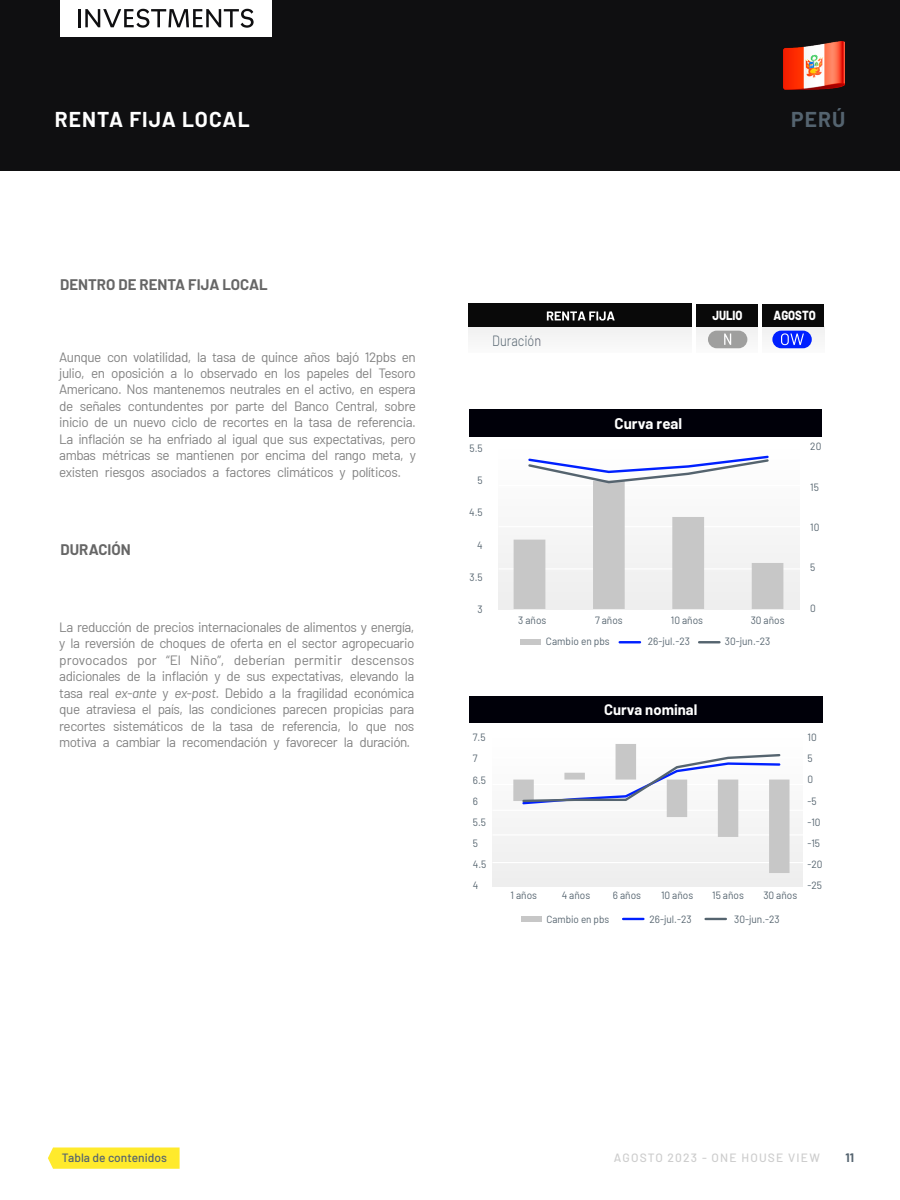
<style>
.page{position:relative;width:900px;height:1200px;background:#fff}
.page>*{position:absolute;margin:0;border:0;box-sizing:border-box;transform-origin:0 0}
.t1{font:700 21px "Barlow";letter-spacing:.05em;color:#fff}
.t2{font:700 21px "Barlow";color:#54636f}
.t3{font:700 15.15px "Barlow";color:#fff}
.t4{font:700 15px "Barlow";color:#666}
.t5{font:700 14.85px "Barlow";color:#fff}
.t6{font:300 14.85px "Barlow";color:#55646f;scale:.86 1}
.t7{font:13.5px/16.5px "Barlow";letter-spacing:-.035em;color:#818181;text-align:justify}
.t8{font:800 13.2px "Barlow";color:#fff;scale:.86 1}
.t9{font:500 12px "Barlow";letter-spacing:.1em;color:#cdcdcd}
.t10{font:500 12px "Barlow";color:#54636f}
.t11{font:700 12px "Barlow";color:#54636f}
.t12{font:10.5px "Barlow";color:#55646f;scale:.95 1}
.t13{font:10.35px "Barlow";color:#55646f;scale:.95 1}
.s1{font-style:italic}
.s2{color:#505565}
</style>
<div class="page">
<div style="left:468px;top:327px;width:356px;height:26px;background:#f5f5f6"></div>
<div style="left:696px;top:304px;width:63px;height:23px;background:#090909"></div>
<div style="left:762px;top:304px;width:62px;height:23px;background:#090909"></div>
<div style="left:468px;top:304px;width:225px;height:23px;background:#090909"></div>
<hr style="left:693px;top:303px;width:3px;height:50px;background:#fff">
<hr style="left:758px;top:303px;width:4px;height:50px;background:#fff">
<svg style="left:547px;top:311px;width:68px;height:10px"></svg>
<div style="left:708px;top:331px;width:39px;height:17px;background:#9f9f9e;border-radius:9px"></div>
<svg style="left:724px;top:334px;width:7px;height:11px"></svg>
<div style="left:772px;top:331px;width:40px;height:17px;background:#0020ff;border-radius:9px"></div>
<svg style="left:781px;top:333px;width:23px;height:12px"></svg>
<div style="left:499px;top:445px;width:301px;height:164px;background:#fbfbfb"></div>
<hr style="left:499px;top:568px;width:301px;height:2px;background:#fff">
<hr style="left:499px;top:526px;width:301px;height:1px;background:#fff">
<hr style="left:499px;top:485px;width:301px;height:1px;background:#fff">
<div style="left:470px;top:410px;width:352px;height:27px;background:#000009"></div>
<div style="left:520px;top:640px;width:21px;height:5px;background:#c7c7c7"></div>
<hr style="left:620px;top:641px;width:20px;height:2px;background:#0020ff">
<hr style="left:699px;top:641px;width:20px;height:2px;background:#55646f">
<svg style="left:514px;top:455px;width:269px;height:154px"></svg>
<div style="left:492px;top:734px;width:311px;height:152px;background:#f5f5f5"></div>
<hr style="left:492px;top:862px;width:311px;height:1px;background:#fff">
<hr style="left:492px;top:834px;width:311px;height:2px;background:#fff">
<hr style="left:492px;top:810px;width:311px;height:1px;background:#fff">
<hr style="left:492px;top:784px;width:311px;height:1px;background:#fff">
<hr style="left:492px;top:757px;width:311px;height:1px;background:#fff">
<div style="left:470px;top:696px;width:353px;height:27px;background:#000009"></div>
<div style="left:521px;top:916px;width:20px;height:6px;background:#c7c7c7"></div>
<hr style="left:623px;top:918px;width:20px;height:2px;background:#0020ff">
<hr style="left:706px;top:918px;width:20px;height:2px;background:#55646f">
<svg style="left:513px;top:744px;width:277px;height:129px"></svg>
<div style="left:0;top:0;width:900px;height:170px;background:#0f0f11"></div>
<img style="left:783px;top:42px;width:61px;height:48px">
<div style="left:60px;top:0;width:212px;height:36px;background:#fff"></div>
<hr style="left:78px;top:9px;width:3px;height:18px;background:#0f0f11">
<svg style="left:85px;top:9px;width:169px;height:19px"></svg>
<svg style="left:48px;top:1148px;width:132px;height:21px;background:#ffea32"></svg>
<h1 class="t1" style="left:55px;top:104px;width:196px">RENTA FIJA LOCAL</h1>
<h1 class="t2" style="left:791px;top:104px;width:56px">PERÚ</h1>
<p class="t4" style="left:60px;top:273px;width:209px">DENTRO DE RENTA FIJA LOCAL</p>
<p class="t7" style="left:59px;top:347px;width:358px">Aunque con volatilidad, la tasa de quince años bajó 12pbs en julio, en oposición a lo observado en los papeles del Tesoro Americano. Nos mantenemos neutrales en el activo, en espera de señales contundentes por parte del Banco Central, sobre inicio de un nuevo ciclo de recortes en la tasa de referencia.<br>La inflación se ha enfriado al igual que sus expectativas, pero ambas métricas se mantienen por encima del rango meta, y existen riesgos asociados a factores climáticos y políticos.</p>
<p class="t4" style="left:61px;top:538px;width:72px">DURACIÓN</p>
<p class="t7" style="left:59px;top:617px;width:357px">La reducción de precios internacionales de alimentos y energía, y la reversión de choques de oferta en el sector agropecuario provocados por “El Niño”, deberían permitir descensos adicionales de la inflación y de sus expectativas, elevando la tasa real <span class="s1">ex-ante</span> y <span class="s1">ex-post.</span> Debido a la fragilidad económica que atraviesa el país, las condiciones parecen propicias para recortes sistemáticos de la tasa de referencia, lo que nos motiva a cambiar la recomendación y favorecer la duración.</p>
<p class="t6" style="left:492px;top:330px;width:59px">Duració<span class="s2">n</span></p>
<p class="t8" style="left:713px;top:306px;width:37px">JULIO</p>
<p class="t8" style="left:774px;top:306px;width:51px">AGOSTO</p>
<p class="t12" style="left:470px;top:440px;width:15px">5.5</p>
<p class="t12" style="left:478px;top:473px;width:7px">5</p>
<p class="t12" style="left:469px;top:505px;width:16px">4.5</p>
<p class="t12" style="left:477px;top:537px;width:7px">4</p>
<p class="t12" style="left:469px;top:569px;width:15px">3.5</p>
<p class="t12" style="left:478px;top:602px;width:7px">3</p>
<p class="t12" style="left:473px;top:730px;width:15px">7.5</p>
<p class="t12" style="left:473px;top:751px;width:7px">7</p>
<p class="t3" style="left:615px;top:412px;width:69px">Curva real</p>
<p class="t12" style="left:518px;top:613px;width:31px">3 años</p>
<p class="t12" style="left:595px;top:613px;width:31px">7 años</p>
<p class="t12" style="left:671px;top:613px;width:35px">10 años</p>
<p class="t12" style="left:751px;top:613px;width:37px">30 años</p>
<p class="t12" style="left:648px;top:634px;width:46px">26-jul.-23</p>
<p class="t12" style="left:725px;top:634px;width:49px">30-jun.-23</p>
<p class="t12" style="left:546px;top:634px;width:69px">Cambio en pbs</p>
<p class="t5" style="left:604px;top:699px;width:95px">Curva nominal</p>
<p class="t12" style="left:810px;top:439px;width:13px">20</p>
<p class="t12" style="left:810px;top:479px;width:11px">15</p>
<p class="t12" style="left:810px;top:520px;width:11px">10</p>
<p class="t12" style="left:810px;top:560px;width:7px">5</p>
<p class="t12" style="left:810px;top:600px;width:7px">0</p>
<p class="t12" style="left:807px;top:730px;width:11px">10</p>
<p class="t12" style="left:807px;top:751px;width:7px">5</p>
<p class="t12" style="left:473px;top:772px;width:15px">6.5</p>
<p class="t12" style="left:807px;top:772px;width:7px">0</p>
<p class="t12" style="left:473px;top:793px;width:7px">6</p>
<p class="t12" style="left:807px;top:793px;width:11px">-5</p>
<p class="t12" style="left:473px;top:814px;width:15px">5.5</p>
<p class="t12" style="left:807px;top:814px;width:15px">-10</p>
<p class="t12" style="left:473px;top:836px;width:7px">5</p>
<p class="t12" style="left:807px;top:836px;width:15px">-15</p>
<p class="t12" style="left:473px;top:857px;width:16px">4.5</p>
<p class="t12" style="left:807px;top:857px;width:17px">-20</p>
<p class="t12" style="left:473px;top:878px;width:7px">4</p>
<p class="t12" style="left:511px;top:887px;width:29px">1 años</p>
<p class="t12" style="left:562px;top:887px;width:31px">4 años</p>
<p class="t12" style="left:613px;top:887px;width:31px">6 años</p>
<p class="t12" style="left:661px;top:887px;width:35px">10 años</p>
<p class="t12" style="left:712px;top:887px;width:35px">15 años</p>
<p class="t12" style="left:763px;top:887px;width:37px">30 años</p>
<p class="t12" style="left:807px;top:878px;width:17px">-25</p>
<p class="t13" style="left:546px;top:911px;width:68px">Cambio en pbs</p>
<p class="t12" style="left:649px;top:911px;width:46px">26-jul.-23</p>
<p class="t12" style="left:734px;top:911px;width:49px">30-jun.-23</p>
<p class="t10" style="left:62px;top:1149px;width:107px">Tabla de contenidos</p>
<p class="t9" style="left:614px;top:1149px;width:208px">AGOSTO 2023 - ONE HOUSE VIEW</p>
<p class="t11" style="left:845px;top:1149px;width:10px">11</p>
</div>
